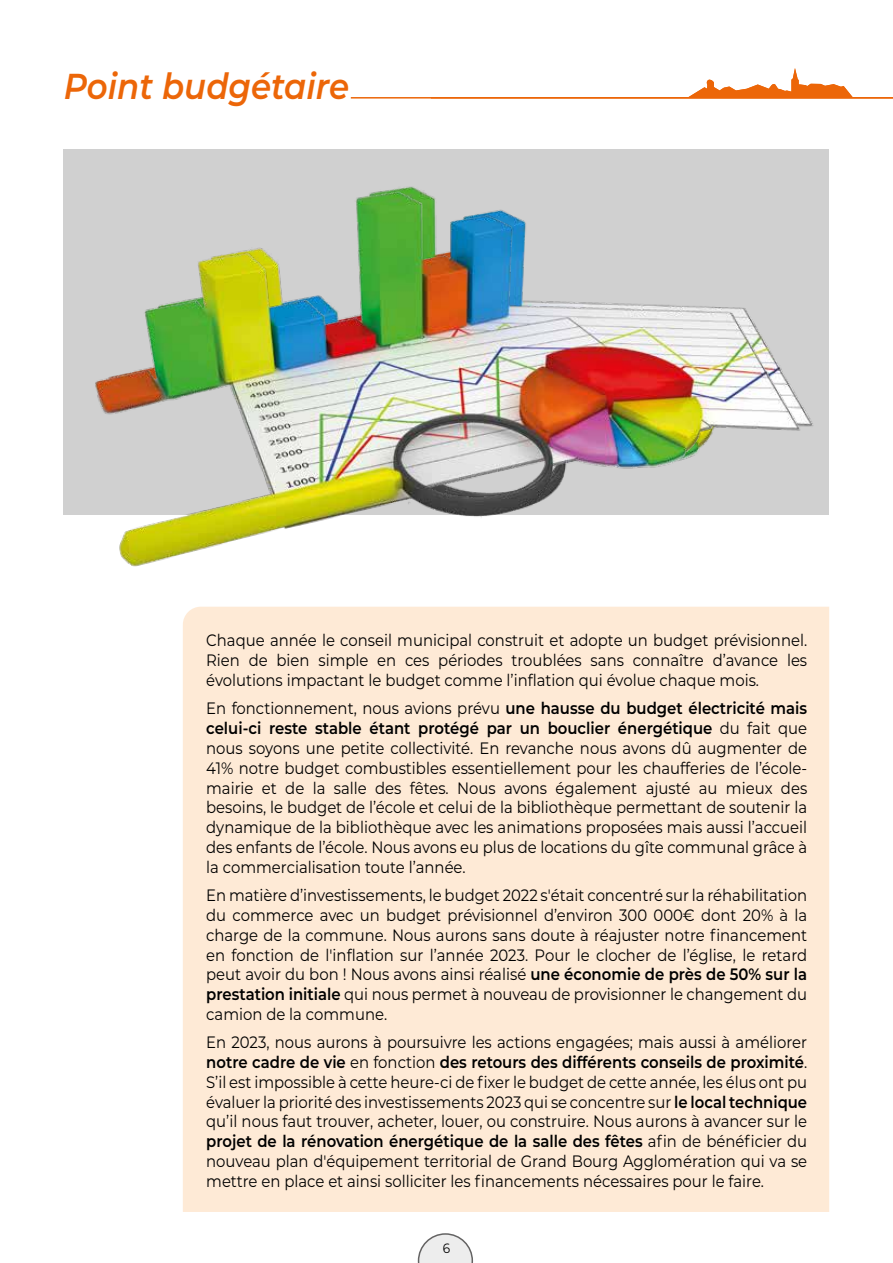
<style>
.page{position:relative;width:893px;height:1263px;background:#fff}
.page>*{position:absolute;margin:0;border:0;box-sizing:border-box;transform-origin:0 0}
.t1{font:italic 600 36px "Montserrat";color:#ec6608;scale:.9 1}
.t2{font:16.5px/19.8px "Montserrat";color:#000;text-align:justify;scale:.9 1}
.t3{font:13.5px "Montserrat";color:#000;scale:.9 1}
.s1{font-weight:600}
</style>
<div class="page">
<svg style="left:418px;top:1233px;width:55px;height:30px"></svg>
<div style="left:183px;top:607px;width:646px;height:605px;background:#feead6"></div>
<svg style="left:688px;top:68px;width:165px;height:29px"></svg>
<hr style="left:351px;top:97px;width:542px;height:2px;background:#ec6608">
<img style="left:63px;top:153px;width:752px;height:414px">
<h1 class="t1" style="left:64px;top:60px;width:319px">Point budgétaire</h1>
<p class="t2" style="left:206px;top:630px;width:669px">Chaque année le conseil municipal construit et adopte un budget prévisionnel.<br>Rien de bien simple en ces périodes troublées sans connaître d’avance les évolutions impactant le budget comme l’inflation qui évolue chaque mois.</p>
<p class="t2" style="left:206px;top:698px;width:669px">En fonctionnement, nous avions prévu <span class="s1">une hausse du budget électricité mais celui-ci reste stable étant protégé par un bouclier énergétique</span> du fait que nous soyons une petite collectivité. En revanche nous avons dû augmenter de 41% notre budget combustibles essentiellement pour les chaufferies de l’école&shy;mairie et de la salle des fêtes. Nous avons également ajusté au mieux des besoins, le budget de l’école et celui de la bibliothèque permettant de soutenir la dynamique de la bibliothèque avec les animations proposées mais aussi l’accueil des enfants de l’école. Nous avons eu plus de locations du gîte communal grâce à la commercialisation toute l’année.</p>
<p class="t2" style="left:206px;top:885px;width:669px">En matière d’investissements, le budget 2022 s'était concentré sur la réhabilitation du commerce avec un budget prévisionnel d’environ 300 000€ dont 20% à la charge de la commune. Nous aurons sans doute à réajuster notre financement en fonction de l'inflation sur l’année 2023. Pour le clocher de l’église, le retard peut avoir du bon ! Nous avons ainsi réalisé <span class="s1">une économie de près de 50% sur la prestation initiale</span> qui nous permet à nouveau de provisionner le changement du camion de la commune.</p>
<p class="t2" style="left:206px;top:1032px;width:669px">En 2023, nous aurons à poursuivre les actions engagées; mais aussi à améliorer <span class="s1">notre cadre de vie</span> en fonction <span class="s1">des retours des différents conseils de proximité</span>.<br>S’il est impossible à cette heure-ci de fixer le budget de cette année, les élus ont pu évaluer la priorité des investissements 2023 qui se concentre sur <span class="s1">le local technique </span>qu’il nous faut trouver, acheter, louer, ou construire. Nous aurons à avancer sur le <span class="s1">projet de la rénovation énergétique de la salle des fêtes</span> afin de bénéficier du nouveau plan d'équipement territorial de Grand Bourg Agglomération qui va se mettre en place et ainsi solliciter les financements nécessaires pour le faire.</p>
<p class="t3" style="left:443px;top:1238px;width:10px">6</p>
</div>
